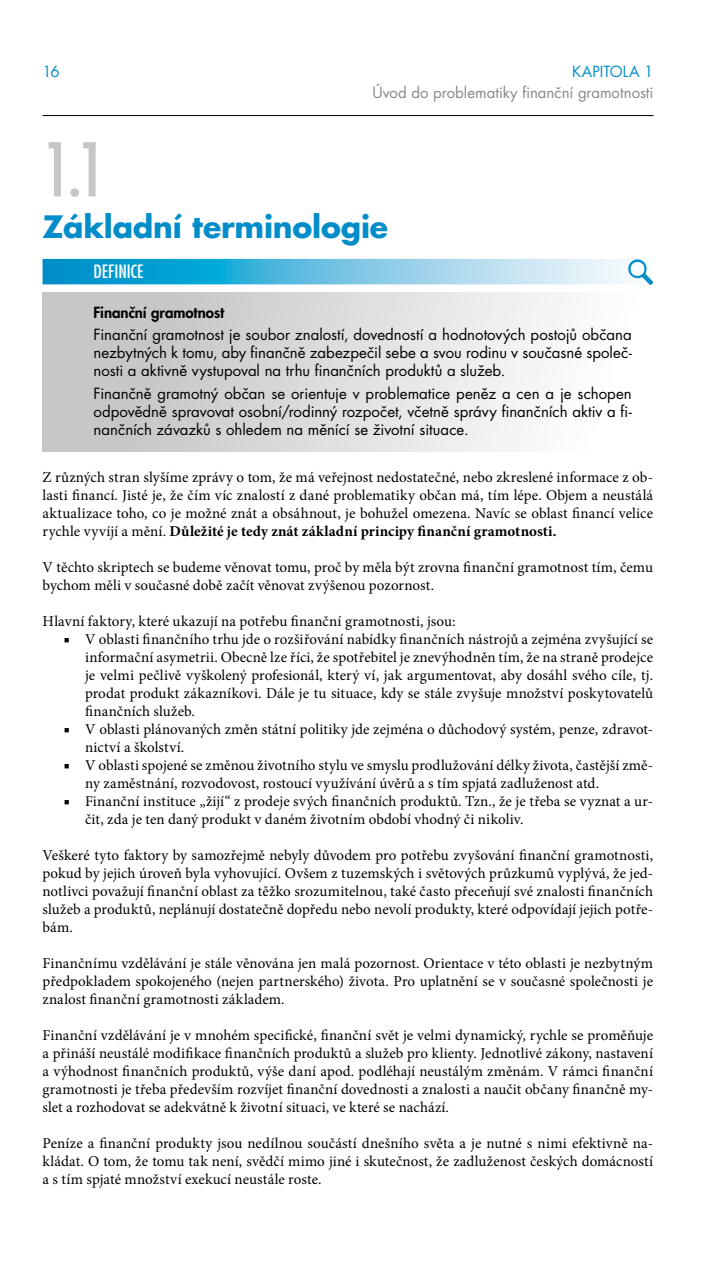
<style>
.page{position:relative;width:702px;height:1263px;background:#fff}
.page>*{position:absolute;margin:0;border:0;box-sizing:border-box;transform-origin:0 0}
.t1{font:72px "Future Cond CE Roman";color:#c5c6c8}
.t2{font:700 30px "Futura CE";letter-spacing:-.005em;color:#008dc9}
.t3{font:18px "Future Cond CE Roman";letter-spacing:-.005em;color:#fff}
.t4{font:15px/18px "Minion Pro";letter-spacing:.005em;color:#000;text-align:justify}
.t5{font:15px/18px "Futura CE Book";color:#000;text-align:justify}
.t6{font:15px "Futura CE Book";color:#87888a}
.t7{font:15px "Futura CE Heavy";letter-spacing:-.005em;color:#000}
.t8{font:15px "Futura CE Book";letter-spacing:.005em;color:#008dc9}
.s1{font-weight:700}
</style>
<div class="page">
<hr style="left:43px;top:115px;width:610px;height:1px;background:#000">
<svg style="left:43px;top:259px;width:585px;height:25px;background:#69c1e2"></svg>
<div style="left:43px;top:292px;width:610px;height:159px;background:linear-gradient(to right,#bdbfc0,#fff)"></div>
<svg style="left:628px;top:259px;width:25px;height:26px"></svg>
<p class="t8" style="left:43px;top:62px;width:19px">16</p>
<p class="t8" style="left:572px;top:62px;width:83px">KAPITOLA 1</p>
<p class="t6" style="left:372px;top:83px;width:282px">Úvod do problematiky finanční gramotnosti</p>
<h1 class="t1" style="left:43px;top:120px;width:66px">1.1</h1>
<h2 class="t2" style="left:43px;top:208px;width:347px">Základní terminologie</h2>
<p class="t3" style="left:94px;top:259px;width:51px">DEFINICE</p>
<p class="t7" style="left:94px;top:303px;width:132px">Finanční gramotnost</p>
<p class="t5" style="left:94px;top:326px;width:539px">Finanční gramotnost je soubor znalostí, dovedností a hodnotových postojů občana nezbytných k tomu, aby finančně zabezpečil sebe a svou rodinu v současné společ&shy;nosti a aktivně vystupoval na trhu finančních produktů a služeb.</p>
<p class="t5" style="left:94px;top:384px;width:539px">Finančně gramotný občan se orientuje v problematice peněz a cen a je schopen odpovědně spravovat osobní/rodinný rozpočet, včetně správy finančních aktiv a fi&shy;nančních závazků s ohledem na měnící se životní situace.</p>
<p class="t4" style="left:43px;top:468px;width:612px">Z různých stran slyšíme zprávy o tom, že má veřejnost nedostatečné, nebo zkreslené informace z ob&shy;lasti financí. Jisté je, že čím víc znalostí z dané problematiky občan má, tím lépe. Objem a neustálá aktualizace toho, co je možné znát a obsáhnout, je bohužel omezena. Navíc se oblast financí velice rychle vyvíjí a mění. <span class="s1">Důležité je tedy znát základní principy finanční gramotnosti.</span></p>
<p class="t4" style="left:43px;top:558px;width:612px">V těchto skriptech se budeme věnovat tomu, proč by měla být zrovna finanční gramotnost tím, čemu bychom měli v současné době začít věnovat zvýšenou pozornost.</p>
<p class="t4" style="left:43px;top:612px;width:414px">Hlavní faktory, které ukazují na potřebu finanční gramotnosti, jsou:</p>
<p class="t4" style="left:85px;top:630px;width:569px;text-indent:-21px">■ V oblasti finančního trhu jde o rozšiřování nabídky finančních nástrojů a zejména zvyšující se informační asymetrii. Obecně lze říci, že spotřebitel je znevýhodněn tím, že na straně prodejce je velmi pečlivě vyškolený profesionál, který ví, jak argumentovat, aby dosáhl svého cíle, tj. prodat produkt zákazníkovi. Dále je tu situace, kdy se stále zvyšuje množství poskytovatelů finančních služeb.</p>
<p class="t4" style="left:85px;top:720px;width:569px;text-indent:-21px">■ V oblasti plánovaných změn státní politiky jde zejména o důchodový systém, penze, zdravot&shy;nictví a školství.</p>
<p class="t4" style="left:85px;top:756px;width:569px;text-indent:-21px">■ V oblasti spojené se změnou životního stylu ve smyslu prodlužování délky života, častější změ&shy;ny zaměstnání, rozvodovost, rostoucí využívání úvěrů a s tím spjatá zadluženost atd.</p>
<p class="t4" style="left:85px;top:792px;width:569px;text-indent:-21px">■ Finanční instituce „žijí“ z prodeje svých finančních produktů. Tzn., že je třeba se vyznat a ur&shy;čit, zda je ten daný produkt v daném životním období vhodný či nikoliv.</p>
<p class="t4" style="left:43px;top:846px;width:612px">Veškeré tyto faktory by samozřejmě nebyly důvodem pro potřebu zvyšování finanční gramotnosti, pokud by jejich úroveň byla vyhovující. Ovšem z tuzemských i světových průzkumů vyplývá, že jed&shy;notlivci považují finanční oblast za těžko srozumitelnou, také často přeceňují své znalosti finančních služeb a produktů, neplánují dostatečně dopředu nebo nevolí produkty, které odpovídají jejich potře&shy;bám.</p>
<p class="t4" style="left:43px;top:954px;width:612px">Finančnímu vzdělávání je stále věnována jen malá pozornost. Orientace v této oblasti je nezbytným předpokladem spokojeného (nejen partnerského) života. Pro uplatnění se v současné společnosti je znalost finanční gramotnosti základem.</p>
<p class="t4" style="left:43px;top:1026px;width:612px">Finanční vzdělávání je v mnohém specifické, finanční svět je velmi dynamický, rychle se proměňuje a přináší neustálé modifikace finančních produktů a služeb pro klienty. Jednotlivé zákony, nastavení a výhodnost finančních produktů, výše daní apod. podléhají neustálým změnám. V rámci finanční gramotnosti je třeba především rozvíjet finanční dovednosti a znalosti a naučit občany finančně my&shy;slet a rozhodovat se adekvátně k životní situaci, ve které se nachází.</p>
<p class="t4" style="left:43px;top:1134px;width:612px">Peníze a finanční produkty jsou nedílnou součástí dnešního světa a je nutné s nimi efektivně na&shy;kládat. O tom, že tomu tak není, svědčí mimo jiné i skutečnost, že zadluženost českých domácností a s tím spjaté množství exekucí neustále roste.</p>
</div>
